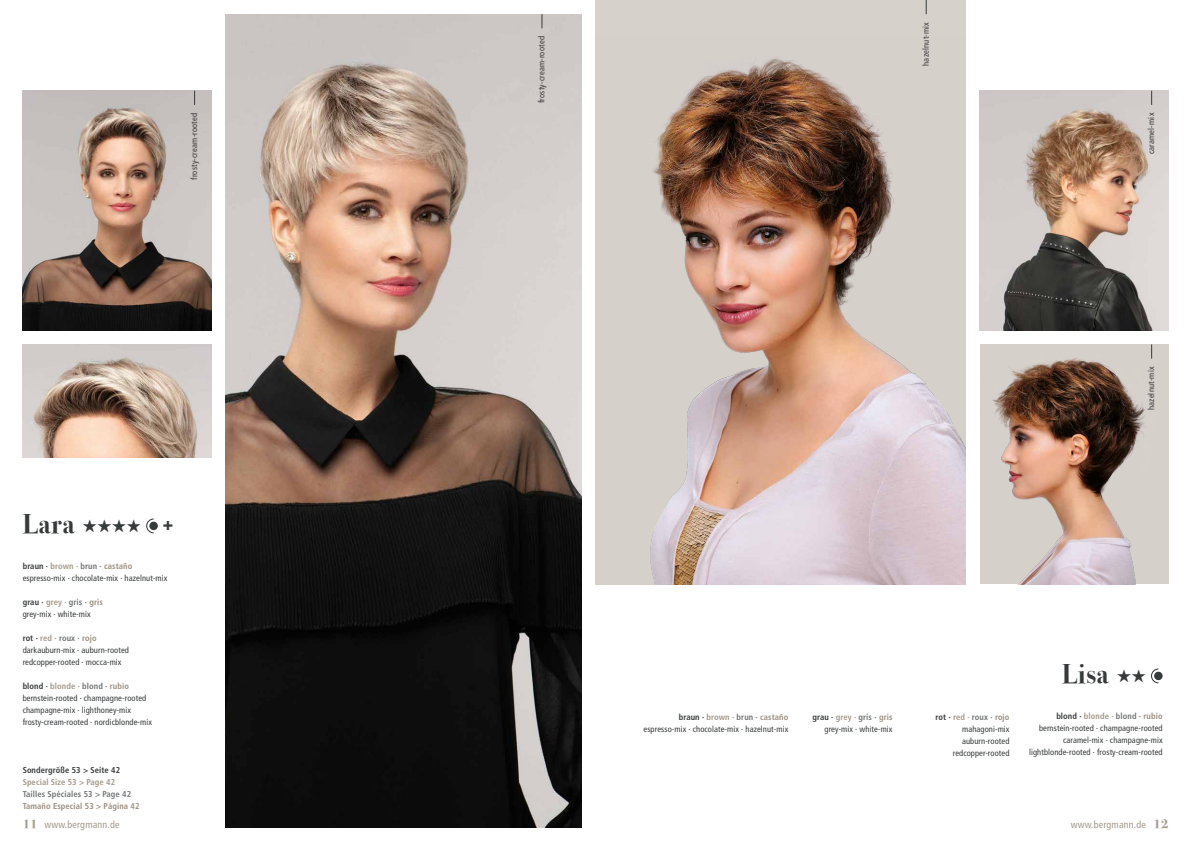
<style>
.page{position:relative;width:1191px;height:842px;background:#fff}
.page>*{position:absolute;margin:0;border:0;box-sizing:border-box;transform-origin:0 0}
.t1{font:700 27px "Bodoni Svty Two ITCTT";letter-spacing:.02em;color:#373a3b}
.t2{font:condensed 10px "Frutiger";letter-spacing:.02em;color:#a3998c}
.t3{font:condensed 8.5px/12px "Frutiger";letter-spacing:.01em;color:#373a3b}
.t4{font:700 condensed 8.5px "Frutiger";letter-spacing:.01em;color:#717475}
.t5{font:700 condensed 8.5px "Frutiger";letter-spacing:.01em;color:#9a8d7f}
.t6{font:700 condensed 8.5px "Frutiger";letter-spacing:.01em;color:#373a3b}
.t7{font:700 condensed 8.5px "Frutiger";letter-spacing:.01em;color:#a49889}
.s1{font-family:"Arial";font-size:18px}
.s2{font-weight:700}
.s3{font-weight:700;color:#a49889}
.s4{font-weight:700;color:#717475}
.s5{font-weight:700;color:#9a8d7f}
.s6{font-family:"Bodoni Svty Two ITCTT";font-weight:700;font-stretch:normal;font-size:13px}
</style>
<div class="page">
<div style="left:595px;top:0;width:370px;height:584px;background:#d7d1cc"></div>
<img style="left:650px;top:57px;width:315px;height:527px">
<img style="left:225px;top:14px;width:356px;height:814px">
<svg style="left:146px;top:518px;width:12px;height:15px"></svg>
<img style="left:23px;top:91px;width:188px;height:239px">
<img style="left:979px;top:91px;width:189px;height:239px">
<img style="left:980px;top:344px;width:188px;height:240px">
<svg style="left:194px;top:91px;width:1px;height:14px"></svg>
<svg style="left:1151px;top:91px;width:1px;height:14px"></svg>
<svg style="left:1151px;top:344px;width:1px;height:15px"></svg>
<img style="left:23px;top:344px;width:188px;height:114px">
<svg style="left:1151px;top:668px;width:11px;height:15px"></svg>
<svg style="left:926px;top:0;width:1px;height:14px"></svg>
<svg style="left:542px;top:14px;width:1px;height:14px"></svg>
<p class="t3" style="left:535px;top:103px;width:68px;rotate:-90deg">frosty-cream-rooted</p>
<p class="t3" style="left:919px;top:66px;width:45px;rotate:-90deg">hazelnut-mix</p>
<p class="t3" style="left:188px;top:180px;width:68px;rotate:-90deg">frosty-cream-rooted</p>
<p class="t3" style="left:1145px;top:154px;width:43px;rotate:-90deg">caramel-mix</p>
<h1 class="t1" style="left:23px;top:502px;width:152px">Lara ★★★★ <span class="s1">+</span></h1>
<p class="t3" style="left:23px;top:560px;width:146px"><span class="s2">braun ·</span> <span class="s3">brown ·</span> <span class="s4">brun ·</span> <span class="s5">castaño </span>espresso-mix · chocolate-mix · hazelnut-mix</p>
<p class="t3" style="left:23px;top:596px;width:82px"><span class="s2">grau ·</span> <span class="s3">grey ·</span> <span class="s4">gris ·</span> <span class="s5">gris </span>grey-mix · white-mix</p>
<p class="t3" style="left:23px;top:632px;width:108px"><span class="s2">rot ·</span> <span class="s3">red ·</span> <span class="s4">roux ·</span> <span class="s5">rojo </span>darkauburn-mix · auburn-rooted redcopper-rooted · mocca-mix</p>
<p class="t3" style="left:23px;top:680px;width:131px"><span class="s2">blond ·</span> <span class="s3">blonde ·</span> <span class="s4">blond ·</span> <span class="s5">rubio </span>bernstein-rooted · champagne-rooted champagne-mix · lighthoney-mix frosty-cream-rooted · nordicblonde-mix</p>
<p class="t6" style="left:23px;top:765px;width:99px">Sondergröße 53 &gt; Seite 42</p>
<p class="t7" style="left:23px;top:777px;width:94px">Special Size 53 &gt; Page 42</p>
<p class="t4" style="left:23px;top:789px;width:110px">Tailles Spéciales 53 &gt; Page 42</p>
<p class="t5" style="left:23px;top:801px;width:118px">Tamaño Especial 53 &gt; Página 42</p>
<p class="t3" style="left:1145px;top:410px;width:45px;rotate:-90deg">hazelnut-mix</p>
<p class="t3" style="left:643px;top:711px;width:146px;text-align:right"><span class="s2">braun ·</span> <span class="s3">brown ·</span> <span class="s4">brun ·</span> <span class="s5">castaño </span>espresso-mix · chocolate-mix · hazelnut-mix</p>
<p class="t3" style="left:812px;top:711px;width:82px;text-align:right"><span class="s2">grau ·</span> <span class="s3">grey ·</span> <span class="s4">gris ·</span> <span class="s5">gris </span>grey-mix · white-mix</p>
<p class="t3" style="left:935px;top:711px;width:75px;text-align:right"><span class="s2">rot ·</span> <span class="s3">red ·</span> <span class="s4">roux ·</span> <span class="s5">rojo </span>mahagoni-mix auburn-rooted redcopper-rooted</p>
<h1 class="t1" style="left:1062px;top:652px;width:85px">Lisa ★★</h1>
<p class="t3" style="left:1029px;top:710px;width:135px;text-align:right"><span class="s2">blond ·</span> <span class="s3">blonde ·</span> <span class="s4">blond ·</span> <span class="s5">rubio </span>bernstein-rooted · champagne-rooted caramel-mix · champagne-mix lightblonde-rooted · frosty-cream-rooted</p>
<p class="t2" style="left:23px;top:818px;width:98px"><span class="s6">11</span> www.bergmann.de</p>
<p class="t2" style="left:1070px;top:818px;width:99px">www.bergmann.de <span class="s6">12</span></p>
</div>
